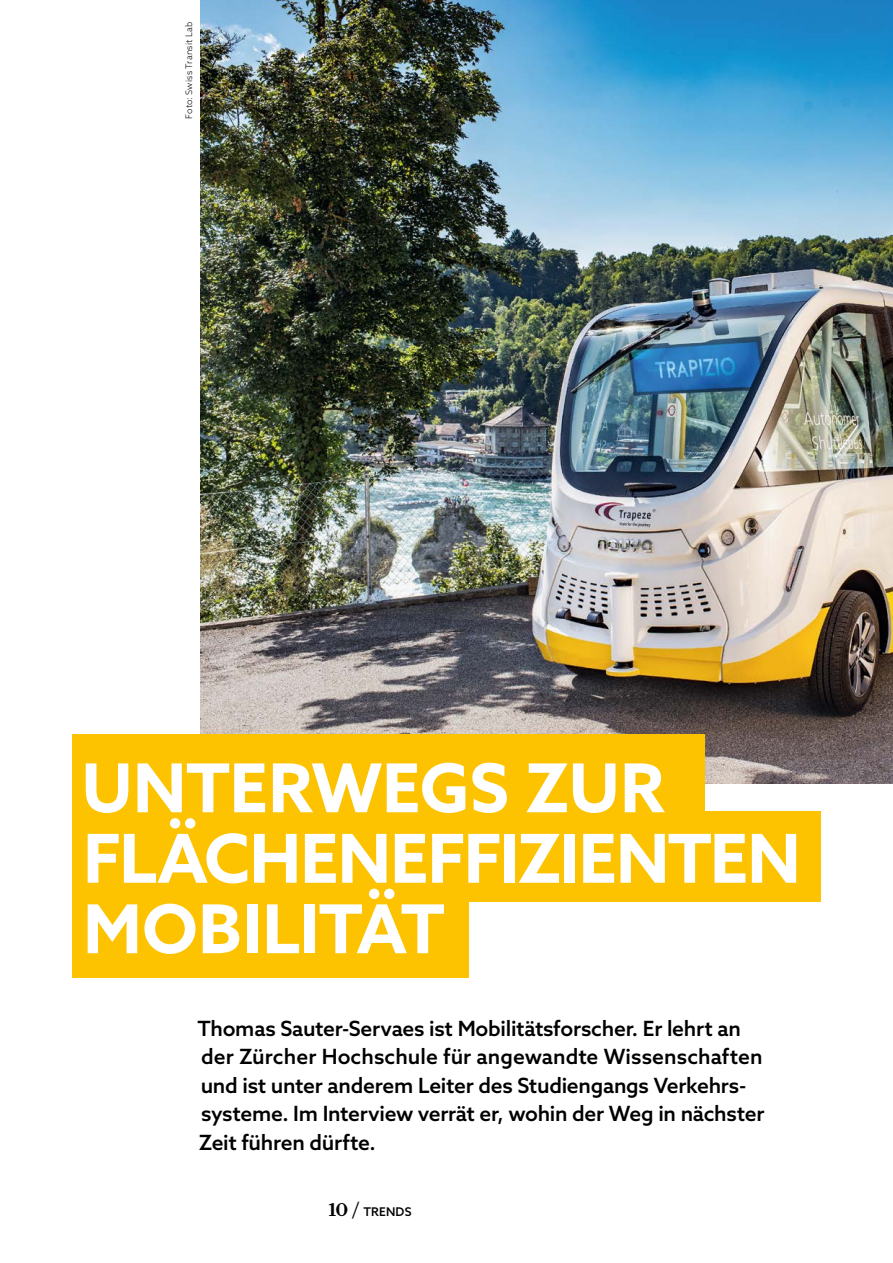
<style>
.page{position:relative;width:893px;height:1263px;background:#fff}
.page>*{position:absolute;margin:0;border:0;box-sizing:border-box;transform-origin:0 0}
.t1{font:700 67.5px/70.5px "Azo Sans";letter-spacing:-.01em;color:#fff}
.t2{font:500 21px/28.5px "Azo Sans";letter-spacing:-.01em;color:#000}
.t3{font:500 12px "Azo Sans";letter-spacing:.015em;color:#000}
.t4{font:300 9px "Azo Sans";letter-spacing:.02em;color:#000}
.s1{font-family:"Farnham Headline";font-size:19.5px}
</style>
<div class="page">
<img style="left:201px;top:0;width:692px;height:784px">
<div style="left:72px;top:734px;width:633px;height:90px;background:#fdc300"></div>
<div style="left:72px;top:812px;width:749px;height:90px;background:#fdc300"></div>
<div style="left:72px;top:887px;width:397px;height:90px;background:#fdc300"></div>
<p class="t4" style="left:183px;top:119px;width:98px;rotate:-90deg">Foto: Swiss Transit Lab</p>
<h1 class="t1" style="left:82px;top:752px;width:720px">UNTERWEGS ZUR<br>FLÄCHENEFFIZIENTEN<br>MOBILITÄT</h1>
<p class="t2" style="left:197px;top:1013px;width:568px">Thomas Sauter-Servaes ist Mobilitätsforscher. Er lehrt an der Zürcher Hochschule für angewandte Wissenschaften und ist unter anderem Leiter des Studiengangs Verkehrs&shy;systeme. Im Interview verrät er, wohin der Weg in nächster Zeit führen dürfte.</p>
<p class="t3" style="left:329px;top:1204px;width:84px"><span class="s1">10 /</span> TRENDS</p>
</div>
